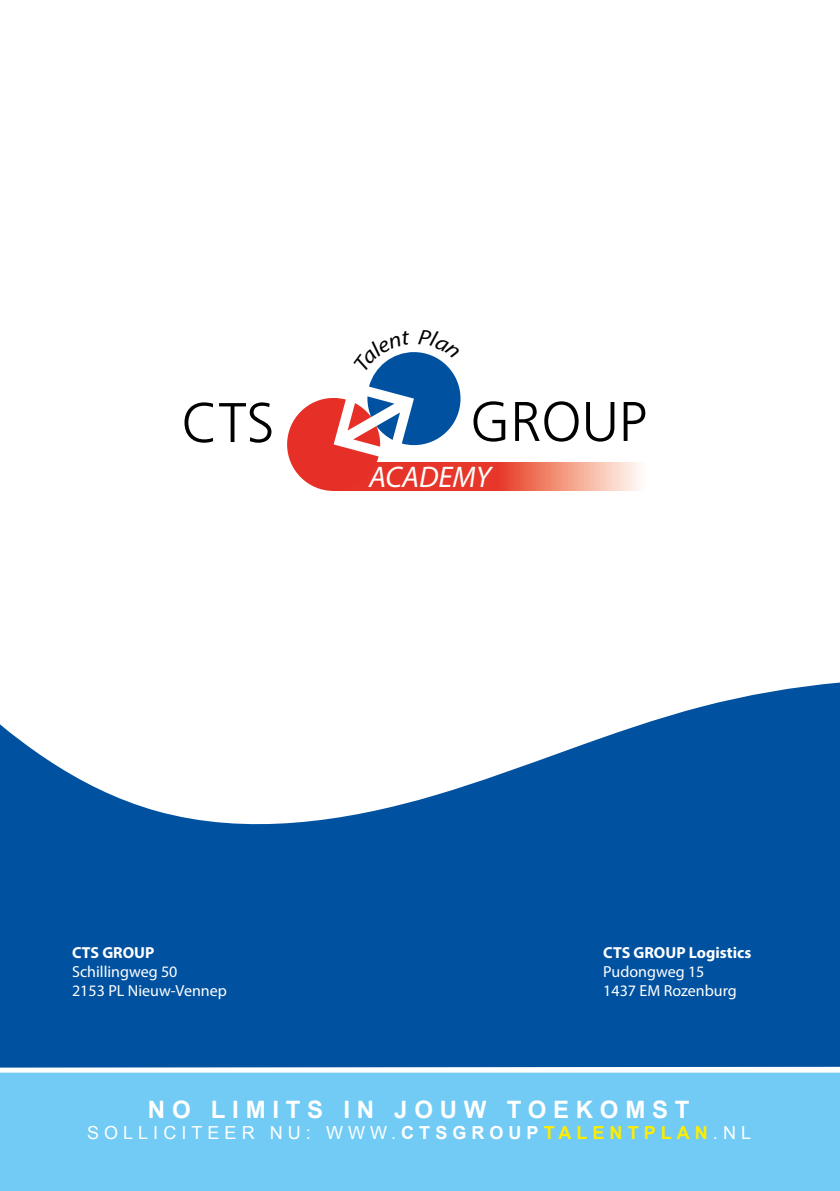
<style>
.page{position:relative;width:840px;height:1191px;background:#fff}
.page>*{position:absolute;margin:0;border:0;box-sizing:border-box;transform-origin:0 0}
.t1{font:italic 30px "Myriad Pro";color:#fff}
.t2{font:700 24px "Arial";letter-spacing:.28em;color:#fff}
.t3{font:18px "Arial";letter-spacing:.28em;color:#fff}
.t4{font:16px/19.2px "Myriad Pro";color:#fff}
.t5{font:700 16px "Myriad Pro";color:#fff}
.s1{font-weight:700}
.s2{font-weight:700;color:#ffed00}
</style>
<div class="page">
<div style="left:0;top:1072px;width:839px;height:119px;background:#71cbf4"></div>
<svg style="left:0;top:682px;width:839px;height:385px;fill:#0051a0"></svg>
<svg style="left:460px;top:462px;width:180px;height:29px;background:#f18775"></svg>
<svg style="left:184px;top:402px;width:29px;height:41px"></svg>
<svg style="left:219px;top:402px;width:52px;height:41px"></svg>
<svg style="left:473px;top:401px;width:32px;height:40px"></svg>
<svg style="left:515px;top:401px;width:63px;height:40px"></svg>
<svg style="left:586px;top:402px;width:28px;height:39px"></svg>
<svg style="left:623px;top:402px;width:22px;height:39px"></svg>
<svg style="left:287px;top:352px;width:173px;height:139px"></svg>
<h1 class="t1" style="left:369px;top:458px;width:124px">ACADEMY</h1>
<p class="t5" style="left:72px;top:942px;width:84px">CTS GROUP</p>
<p class="t4" style="left:72px;top:961px;width:156px">Schillingweg 50<br>2153 PL Nieuw-Vennep</p>
<p class="t5" style="left:603px;top:942px;width:149px">CTS GROUP Logistics</p>
<p class="t4" style="left:603px;top:961px;width:135px">Pudongweg 15<br>1437 EM Rozenburg</p>
<h2 class="t2" style="left:148px;top:1093px;width:542px">NO LIMITS IN JOUW TOEKOMST</h2>
<p class="t3" style="left:87px;top:1121px;width:665px">SOLLICITEER NU: WWW.<span class="s1">CTSGROUP</span><span class="s2">TALENTPLAN</span>.NL</p>
</div>
